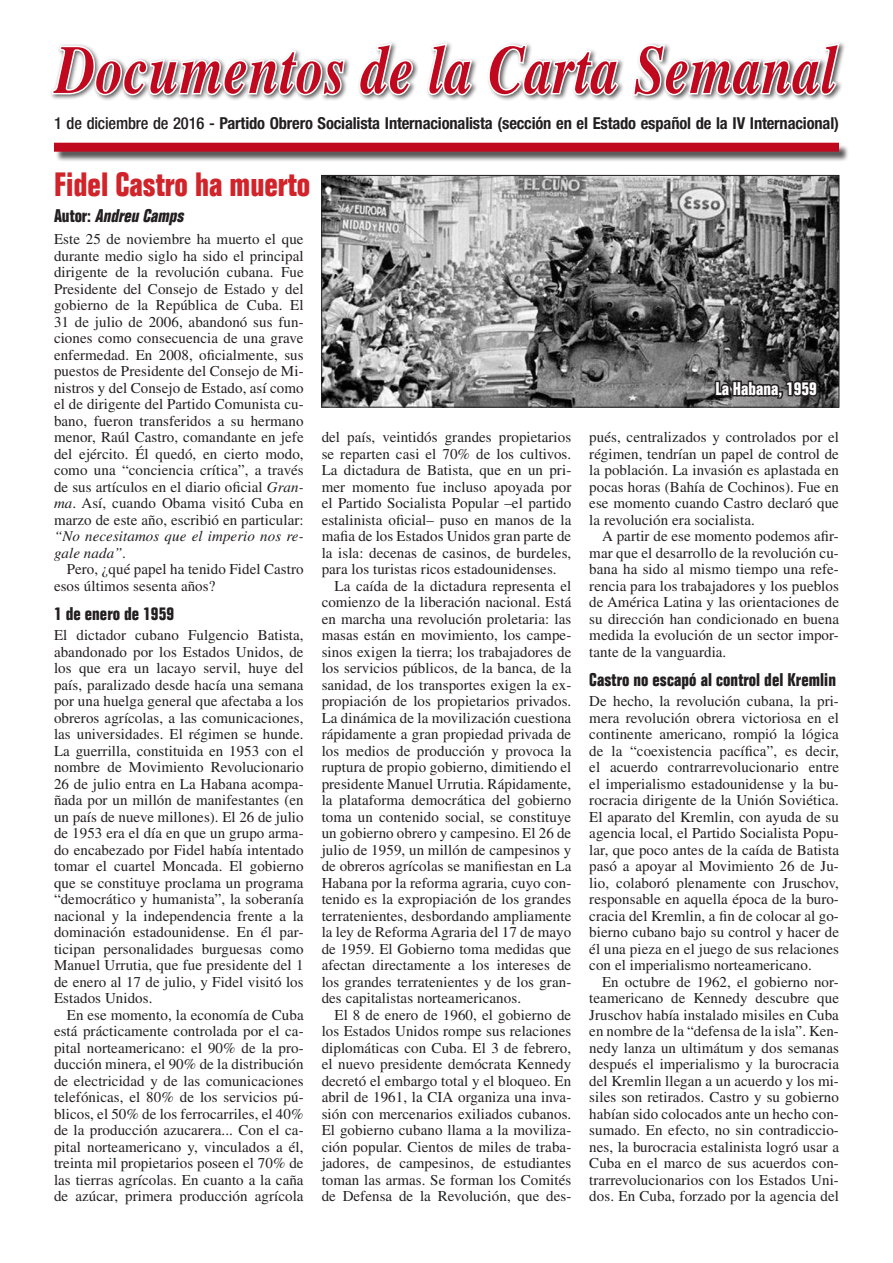
<style>
.page{position:relative;width:893px;height:1263px;background:#fff}
.page>*{position:absolute;margin:0;border:0;box-sizing:border-box;transform-origin:0 0}
.t1{font:italic 700 68.4px "Times LT Std";letter-spacing:.015em;color:#c0081f;scale:.8 1}
.t2{font:700 condensed 33px "Folio Std";color:#d1232a}
.t3{font:700 condensed 18px "Folio Std";letter-spacing:.005em;color:#231f20}
.t4{font:italic 700 condensed 18px "Folio Std";color:#231f20}
.Título_cara_A{font:700 condensed 18px "Folio Std";color:#fff}
.t5{font:700 condensed 16.5px "Helvetica Neue LT Std";letter-spacing:-.01em;color:#231f20}
.t6{font:15px/16.5px "Times LT Std";letter-spacing:.005em;color:#231f20;text-align:justify}
.s1{font-weight:500}
.s2{font-style:normal}
.s3{font-style:italic}
</style>
<div class="page">
<div style="left:49px;top:40px;width:797px;height:62px;background:#231f20;opacity:.75"></div>
<svg style="left:51px;top:44px;width:295px;height:53px"></svg>
<svg style="left:357px;top:41px;width:57px;height:56px"></svg>
<svg style="left:426px;top:41px;width:48px;height:56px"></svg>
<svg style="left:487px;top:43px;width:133px;height:54px"></svg>
<svg style="left:631px;top:41px;width:211px;height:57px"></svg>
<div style="left:55px;top:144px;width:795px;height:18px;background:#231f20;opacity:.75"></div>
<div style="left:54px;top:143px;width:785px;height:9px;background:#c0081f"></div>
<img style="left:323px;top:177px;width:514px;height:229px">
<div style="left:321px;top:175px;width:518px;height:233px;border:1px solid #231f20"></div>
<svg style="left:713px;top:371px;width:106px;height:37px;background:#535152"></svg>
<p class="t1" style="left:56px;top:30px;width:978px">Documentos de la Carta Semanal</p>
<p class="t5" style="left:54px;top:113px;width:786px"><span class="s1">1 de diciembre de 2016 -</span> Partido Obrero Socialista Internacionalista (sección en el Estado español de la IV Internacional)</p>
<p class="t2" style="left:54px;top:166px;width:258px">Fidel Castro ha muerto</p>
<p class="t4" style="left:54px;top:205px;width:135px"><span class="s2">A u t o r :</span> Andreu Camps</p>
<p class="t6" style="left:54px;top:231px;width:251px">Este 25 de noviembre ha muerto el que durante medio siglo ha sido el principal dirigente de la revolución cubana. Fue Presidente del Consejo de Estado y del gobierno de la República de Cuba. El 31 de julio de 2006, abandonó sus fun&shy;ciones como consecuencia de una grave enfermedad. En 2008, oficialmente, sus puestos de Presidente del Consejo de Mi&shy;nistros y del Consejo de Estado, así como el de dirigente del Partido Comunista cu&shy;bano, fueron transferidos a su hermano menor, Raúl Castro, comandante en jefe del ejército. Él quedó, en cierto modo, como una “conciencia crítica”, a través de sus artículos en el diario oficial <span class="s3">Gran&shy;ma</span>. Así, cuando Obama visitó Cuba en marzo de este año, escribió en particular: <span class="s3">“No necesitamos que el imperio nos re&shy;gale nada”.</span></p>
<p class="t6" style="left:54px;top:561px;width:251px;text-indent:13px">Pero, ¿qué papel ha tenido Fidel Castro esos últimos sesenta años?</p>
<p class="t3" style="left:54px;top:604px;width:122px">1 de enero de 1959</p>
<p class="t6" style="left:54px;top:627px;width:251px">El dictador cubano Fulgencio Batista, abandonado por los Estados Unidos, de los que era un lacayo servil, huye del país, paralizado desde hacía una semana por una huelga general que afectaba a los obreros agrícolas, a las comunicaciones, las universidades. El régimen se hunde.<br>La guerrilla, constituida en 1953 con el nombre de Movimiento Revolucionario 26 de julio entra en La Habana acompa&shy;ñada por un millón de manifestantes (en un país de nueve millones). El 26 de julio de 1953 era el día en que un grupo arma&shy;do encabezado por Fidel había intentado tomar el cuartel Moncada. El gobierno que se constituye proclama un programa “democrático y humanista”, la soberanía nacional y la independencia frente a la dominación estadounidense. En él par&shy;ticipan personalidades burguesas como Manuel Urrutia, que fue presidente del 1 de enero al 17 de julio, y Fidel visitó los Estados Unidos.</p>
<p class="t6" style="left:54px;top:1006px;width:251px;text-indent:13px">En ese momento, la economía de Cuba está prácticamente controlada por el ca&shy;pital norteamericano: el 90% de la pro&shy;ducción minera, el 90% de la distribución de electricidad y de las comunicaciones telefónicas, el 80% de los servicios pú&shy;blicos, el 50% de los ferrocarriles, el 40% de la producción azucarera... Con el ca&shy;pital norteamericano y, vinculados a él, treinta mil propietarios poseen el 70% de las tierras agrícolas. En cuanto a la caña de azúcar, primera producción agrícola</p>
<p class="t6" style="left:322px;top:429px;width:251px">del país, veintidós grandes propietarios se reparten casi el 70% de los cultivos.<br>La dictadura de Batista, que en un pri&shy;mer momento fue incluso apoyada por el Partido Socialista Popular –el partido estalinista oficial– puso en manos de la mafia de los Estados Unidos gran parte de la isla: decenas de casinos, de burdeles, para los turistas ricos estadounidenses.</p>
<p class="t6" style="left:322px;top:577px;width:251px;text-indent:13px">La caída de la dictadura representa el comienzo de la liberación nacional. Está en marcha una revolución proletaria: las masas están en movimiento, los campe&shy;sinos exigen la tierra; los trabajadores de los servicios públicos, de la banca, de la sanidad, de los transportes exigen la ex&shy;propiación de los propietarios privados.<br>La dinámica de la movilización cuestiona rápidamente a gran propiedad privada de los medios de producción y provoca la ruptura de propio gobierno, dimitiendo el presidente Manuel Urrutia. Rápidamente, la plataforma democrática del gobierno toma un contenido social, se constituye un gobierno obrero y campesino. El 26 de julio de 1959, un millón de campesinos y de obreros agrícolas se manifiestan en La Habana por la reforma agraria, cuyo con&shy;tenido es la expropiación de los grandes terratenientes, desbordando ampliamente la ley de Reforma Agraria del 17 de mayo de 1959. El Gobierno toma medidas que afectan directamente a los intereses de los grandes terratenientes y de los gran&shy;des capitalistas norteamericanos.</p>
<p class="t6" style="left:322px;top:1006px;width:251px;text-indent:13px">El 8 de enero de 1960, el gobierno de los Estados Unidos rompe sus relaciones diplomáticas con Cuba. El 3 de febrero, el nuevo presidente demócrata Kennedy decretó el embargo total y el bloqueo. En abril de 1961, la CIA organiza una inva&shy;sión con mercenarios exiliados cubanos.<br>El gobierno cubano llama a la moviliza&shy;ción popular. Cientos de miles de traba&shy;jadores, de campesinos, de estudiantes toman las armas. Se forman los Comités de Defensa de la Revolución, que des-</p>
<p class="Título_cara_A" style="left:715px;top:379px;width:103px">La Habana, 1959</p>
<p class="t6" style="left:589px;top:429px;width:251px">pués, centralizados y controlados por el régimen, tendrían un papel de control de la población. La invasión es aplastada en pocas horas (Bahía de Cochinos). Fue en ese momento cuando Castro declaró que la revolución era socialista.</p>
<p class="t6" style="left:589px;top:528px;width:251px;text-indent:13px">A partir de ese momento podemos afir&shy;mar que el desarrollo de la revolución cu&shy;bana ha sido al mismo tiempo una refe&shy;rencia para los trabajadores y los pueblos de América Latina y las orientaciones de su dirección han condicionado en buena medida la evolución de un sector impor&shy;tante de la vanguardia.</p>
<p class="t3" style="left:589px;top:670px;width:248px">Castro no escapó al control del Kremlin</p>
<p class="t6" style="left:589px;top:693px;width:251px">De hecho, la revolución cubana, la pri&shy;mera revolución obrera victoriosa en el continente americano, rompió la lógica de la “coexistencia pacífica”, es decir, el acuerdo contrarrevolucionario entre el imperialismo estadounidense y la bu&shy;rocracia dirigente de la Unión Soviética.<br>El aparato del Kremlin, con ayuda de su agencia local, el Partido Socialista Popu&shy;lar, que poco antes de la caída de Batista pasó a apoyar al Movimiento 26 de Ju&shy;lio, colaboró plenamente con Jruschov, responsable en aquella época de la buro&shy;cracia del Kremlin, a fin de colocar al go&shy;bierno cubano bajo su control y hacer de él una pieza en el juego de sus relaciones con el imperialismo norteamericano.</p>
<p class="t6" style="left:589px;top:973px;width:251px;text-indent:13px">En octubre de 1962, el gobierno nor&shy;teamericano de Kennedy descubre que Jruschov había instalado misiles en Cuba en nombre de la “defensa de la isla”. Ken&shy;nedy lanza un ultimátum y dos semanas después el imperialismo y la burocracia del Kremlin llegan a un acuerdo y los mi&shy;siles son retirados. Castro y su gobierno habían sido colocados ante un hecho con&shy;sumado. En efecto, no sin contradiccio&shy;nes, la burocracia estalinista logró usar a Cuba en el marco de sus acuerdos con&shy;trarrevolucionarios con los Estados Uni&shy;dos. En Cuba, forzado por la agencia del</p>
</div>
